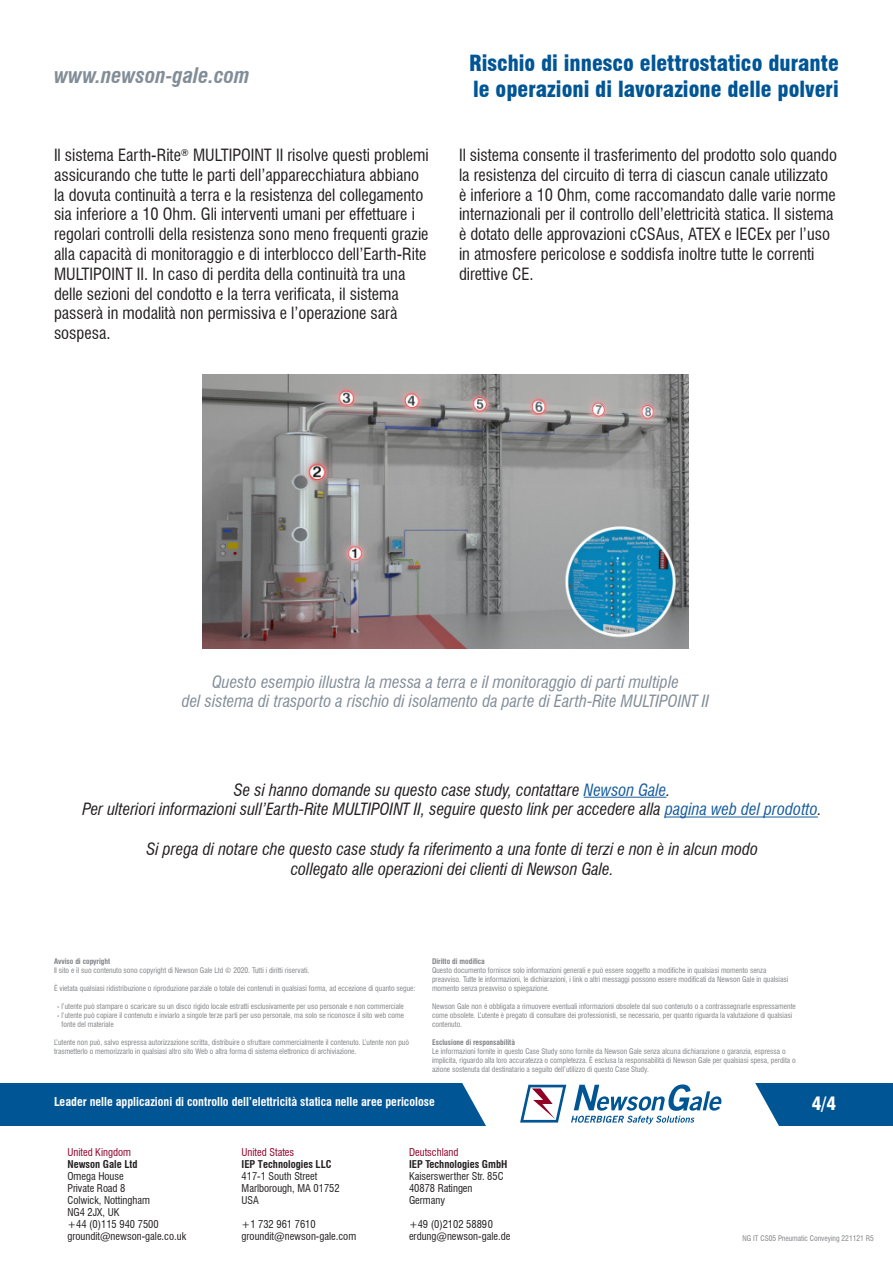
<style>
.page{position:relative;width:893px;height:1263px;background:#fff}
.page>*{position:absolute;margin:0;border:0;box-sizing:border-box;transform-origin:0 0}
.t1{font:900 condensed 21.75px "Swiss 721 BT";color:#005595}
.t2{font:italic 700 condensed 21px "Swiss 721 BT";color:#828d98}
.t3{font:900 condensed 18px "Swiss 721 BT";color:#fff}
.t4{font:condensed 16.5px/19.8px "Swiss 721 BT";color:#231f20}
.t5{font:italic condensed 16.5px "Swiss 721 BT";color:#231f20}
.t6{font:italic condensed 16.5px "Swiss 721 BT";color:#828d98}
.t7{font:700 condensed 12px "Swiss 721 BT";color:#fff}
.t8{font:condensed 10.5px/12px "Swiss 721 BT";color:#231f20}
.t9{font:700 condensed 10.5px "Swiss 721 BT";color:#231f20}
.t10{font:condensed 10.5px "Swiss 721 BT";color:#900126}
.t11{font:condensed 7.5px/9px "Swiss 721 BT";color:#808285}
.t12{font:700 condensed 7.5px "Swiss 721 BT";color:#808285}
.s1{color:#175d9e}
.s2{color:#fff}
</style>
<div class="page">
<svg style="left:755px;top:1083px;width:138px;height:43px;background:#16639e"></svg>
<div style="left:0;top:1083px;width:486px;height:43px;background:#005595"></div>
<svg style="left:520px;top:1084px;width:202px;height:40px"></svg>
<img style="left:202px;top:374px;width:486px;height:274px">
<hr style="left:584px;top:797px;width:82px;height:1px;background:#175d9e">
<hr style="left:665px;top:817px;width:153px;height:1px;background:#175d9e">
<p class="t2" style="left:54px;top:63px;width:197px">www.newson-gale.com</p>
<p class="t4" style="left:54px;top:145px;width:376px">Il sistema Earth-Rite<sup>®</sup> MULTIPOINT II risolve questi problemi assicurando che tutte le parti dell’apparecchiatura abbiano la dovuta continuità a terra e la resistenza del collegamento sia inferiore a 10 Ohm. Gli interventi umani per effettuare i regolari controlli della resistenza sono meno frequenti grazie alla capacità di monitoraggio e di interblocco dell’Earth-Rite MULTIPOINT II. In caso di perdita della continuità tra una delle sezioni del condotto e la terra verificata, il sistema passerà in modalità non permissiva e l’operazione sarà sospesa.</p>
<p class="t1" style="left:469px;top:50px;width:371px">Rischio di innesco elettrostatico durante</p>
<p class="t1" style="left:473px;top:76px;width:367px">le operazioni di lavorazione delle polveri</p>
<p class="t4" style="left:459px;top:145px;width:379px">Il sistema consente il trasferimento del prodotto solo quando la resistenza del circuito di terra di ciascun canale utilizzato è inferiore a 10 Ohm, come raccomandato dalle varie norme internazionali per il controllo dell’elettricità statica. Il sistema è dotato delle approvazioni cCSAus, ATEX e IECEx per l’uso in atmosfere pericolose e soddisfa inoltre tutte le correnti direttive CE.</p>
<p class="t6" style="left:212px;top:672px;width:468px">Questo esempio illustra la messa a terra e il monitoraggio di parti multiple</p>
<p class="t6" style="left:182px;top:691px;width:529px">del sistema di trasporto a rischio di isolamento da parte di Earth-Rite MULTIPOINT II</p>
<p class="t5" style="left:234px;top:780px;width:438px">Se si hanno domande su questo case study, contattare <span class="s1">Newson Gale</span>.</p>
<p class="t5" style="left:83px;top:799px;width:741px">Per ulteriori informazioni sull’Earth-Rite MULTIPOINT II, seguire questo link per accedere alla <span class="s1">pagina web del prodotto</span>.</p>
<p class="t5" style="left:146px;top:839px;width:613px">Si prega di notare che questo case study fa riferimento a una fonte di terzi e non è in alcun modo</p>
<p class="t5" style="left:291px;top:859px;width:325px">collegato alle operazioni dei clienti di Newson Gale.</p>
<p class="t12" style="left:54px;top:957px;width:58px">Avviso di copyright</p>
<p class="t11" style="left:54px;top:966px;width:257px">Il sito e il suo contenuto sono copyright di Newson Gale Ltd © 2020. Tutti i diritti riservati.</p>
<p class="t11" style="left:54px;top:984px;width:363px">È vietata qualsiasi ridistribuzione o riproduzione parziale o totale dei contenuti in qualsiasi forma, ad eccezione di quanto segue:</p>
<p class="t11" style="left:61px;top:1002px;width:344px">l’utente può stampare o scaricare su un disco rigido locale estratti esclusivamente per uso personale e non commerciale</p>
<p class="t11" style="left:54px;top:1011px;width:352px;text-indent:7px">l’utente può copiare il contenuto e inviarlo a singole terze parti per uso personale, ma solo se riconosce il sito web come <span class="s2">,,,,</span>fonte del materiale</p>
<p class="t11" style="left:54px;top:1038px;width:357px">L’utente non può, salvo espressa autorizzazione scritta, distribuire o sfruttare commercialmente il contenuto. L’utente non può trasmetterlo o memorizzarlo in qualsiasi altro sito Web o altra forma di sistema elettronico di archiviazione.</p>
<p class="t12" style="left:432px;top:957px;width:54px">Diritto di modifica</p>
<p class="t11" style="left:432px;top:966px;width:358px">Questo documento fornisce solo informazioni generali e può essere soggetto a modifiche in qualsiasi momento senza preavviso. Tutte le informazioni, le dichiarazioni, i link o altri messaggi possono essere modificati da Newson Gale in qualsiasi momento senza preavviso o spiegazione.</p>
<p class="t11" style="left:432px;top:1002px;width:365px">Newson Gale non è obbligata a rimuovere eventuali informazioni obsolete dal suo contenuto o a contrassegnarle espressamente come obsolete. L’utente è pregato di consultare dei professionisti, se necessario, per quanto riguarda la valutazione di qualsiasi contenuto.</p>
<p class="t12" style="left:432px;top:1038px;width:84px">Esclusione di responsabilità</p>
<p class="t11" style="left:432px;top:1047px;width:365px">Le informazioni fornite in questo Case Study sono fornite da Newson Gale senza alcuna dichiarazione o garanzia, espressa o implicita, riguardo alla loro accuratezza o completezza. È esclusa la responsabilità di Newson Gale per qualsiasi spesa, perdita o azione sostenuta dal destinatario a seguito dell’utilizzo di questo Case Study.</p>
<p class="t7" style="left:54px;top:1094px;width:382px">Leader nelle applicazioni di controllo dell’elettricità statica nelle aree pericolose</p>
<p class="t3" style="left:812px;top:1093px;width:26px">4/4</p>
<h3 class="t10" style="left:67px;top:1145px;width:65px">United Kingdom</h3>
<h3 class="t9" style="left:67px;top:1157px;width:72px">Newson Gale Ltd</h3>
<h3 class="t8" style="left:67px;top:1170px;width:120px">Omega House<br>Private Road 8<br>Colwick, Nottingham<br>NG4 2JX, UK<br>+44 (0)115 940 7500 groundit@newson-gale.co.uk</h3>
<h3 class="t10" style="left:242px;top:1145px;width:54px">United States</h3>
<h3 class="t9" style="left:242px;top:1157px;width:92px">IEP Technologies LLC</h3>
<h3 class="t8" style="left:242px;top:1170px;width:100px">417-1 South Street<br>Marlborough, MA 01752<br>USA</h3>
<h3 class="t8" style="left:242px;top:1218px;width:116px">+1 732 961 7610 groundit@newson-gale.com</h3>
<h3 class="t10" style="left:409px;top:1145px;width:51px">Deutschland</h3>
<h3 class="t9" style="left:409px;top:1157px;width:100px">IEP Technologies GmbH</h3>
<h3 class="t8" style="left:409px;top:1170px;width:96px">Kaiserswerther Str. 85C<br>40878 Ratingen<br>Germany</h3>
<h3 class="t8" style="left:409px;top:1218px;width:103px">+49 (0)2102 5889 0 erdung@newson-gale.de</h3>
<p class="t11" style="left:742px;top:1234px;width:133px">NG IT CS05 Pneumatic Conveying 221121 R5</p>
</div>
